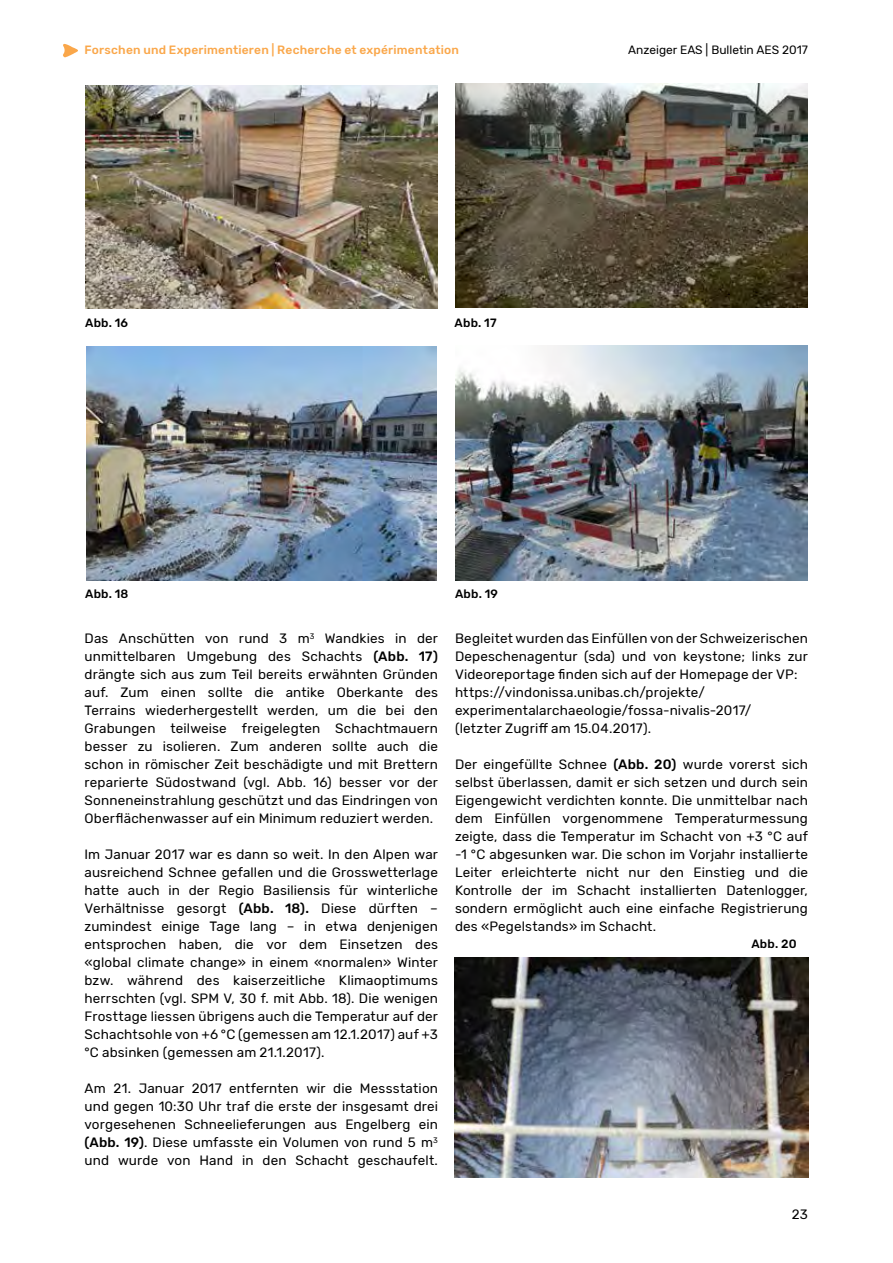
<style>
.page{position:relative;width:893px;height:1263px;background:#fff}
.page>*{position:absolute;margin:0;border:0;box-sizing:border-box;transform-origin:0 0}
.t1{font:13.5px/18px "Rubik";letter-spacing:.01em;color:#000;text-align:justify}
.t2{font:500 12px "Rubik";letter-spacing:.015em;color:#faa74a}
.t3{font:500 12px "Rubik";letter-spacing:.02em;color:#000}
.t4{font:12px "Rubik";color:#000}
.s1{font-weight:500}
</style>
<div class="page">
<svg style="left:63px;top:44px;width:15px;height:13px"></svg>
<img style="left:85px;top:85px;width:353px;height:223px">
<img style="left:455px;top:84px;width:353px;height:223px">
<img style="left:86px;top:346px;width:351px;height:234px">
<img style="left:455px;top:345px;width:353px;height:235px">
<img style="left:454px;top:957px;width:354px;height:221px">
<p class="t2" style="left:84px;top:43px;width:376px">Forschen und Experimentieren | Recherche et expérimentation</p>
<p class="t3" style="left:85px;top:316px;width:45px">Abb. 16</p>
<p class="t3" style="left:454px;top:316px;width:44px">Abb. 17</p>
<p class="t3" style="left:85px;top:587px;width:45px">Abb. 18</p>
<p class="t3" style="left:455px;top:587px;width:44px">Abb. 19</p>
<p class="t4" style="left:628px;top:43px;width:181px">Anzeiger EAS | Bulletin AES 2017</p>
<p class="t1" style="left:85px;top:630px;width:355px">Das Anschütten von rund 3 m<sup>3</sup> Wandkies in der unmittelbaren Umgebung des Schachts <span class="s1">(Abb. 17) </span>drängte sich aus zum Teil bereits erwähnten Gründen auf. Zum einen sollte die antike Oberkante des Terrains wiederhergestellt werden, um die bei den Grabungen teilweise freigelegten Schachtmauern besser zu isolieren. Zum anderen sollte auch die schon in römischer Zeit beschädigte und mit Brettern reparierte Südostwand (vgl. Abb. 16) besser vor der Sonneneinstrahlung geschützt und das Eindringen von Oberflächenwasser auf ein Minimum reduziert werden.</p>
<p class="t1" style="left:85px;top:846px;width:355px">Im Januar 2017 war es dann so weit. In den Alpen war ausreichend Schnee gefallen und die Grosswetterlage hatte auch in der Regio Basiliensis für winterliche Verhältnisse gesorgt <span class="s1">(Abb. 18).</span> Diese dürften – zumindest einige Tage lang – in etwa denjenigen entsprochen haben, die vor dem Einsetzen des «global climate change» in einem «normalen» Winter bzw. während des kaiserzeitliche Klimaoptimums herrschten (vgl. SPM V, 30 f. mit Abb. 18). Die wenigen Frosttage liessen übrigens auch die Temperatur auf der Schachtsohle von +6 °C (gemessen am 12.1.2017) auf +3 °C absinken (gemessen am 21.1.2017).</p>
<p class="t1" style="left:85px;top:1080px;width:355px">Am 21. Januar 2017 entfernten wir die Messstation und gegen 10:30 Uhr traf die erste der insgesamt drei vorgesehenen Schneelieferungen aus Engelberg ein <span class="s1">(Abb. 19)</span>. Diese umfasste ein Volumen von rund 5 m<sup>3 </sup>und wurde von Hand in den Schacht geschaufelt.</p>
<p class="t1" style="left:455px;top:630px;width:354px;text-align:left">Begleitet wurden das Einfüllen von der Schweizerischen Depeschenagentur (sda) und von keystone; links zur Videoreportage finden sich auf der Homepage der VP: https://vindonissa.unibas.ch/projekte/ experimentalarchaeologie/fossa-nivalis-2017/<br>(letzter Zugriff am 15.04.2017).</p>
<p class="t1" style="left:455px;top:756px;width:354px">Der eingefüllte Schnee <span class="s1">(Abb. 20)</span> wurde vorerst sich selbst überlassen, damit er sich setzen und durch sein Eigengewicht verdichten konnte. Die unmittelbar nach dem Einfüllen vorgenommene Temperaturmessung zeigte, dass die Temperatur im Schacht von +3 °C auf -1 °C abgesunken war. Die schon im Vorjahr installierte Leiter erleichterte nicht nur den Einstieg und die Kontrolle der im Schacht installierten Datenlogger, sondern ermöglicht auch eine einfache Registrierung des «Pegelstands» im Schacht.</p>
<p class="t3" style="left:751px;top:937px;width:47px">Abb. 20</p>
<p class="t1" style="left:792px;top:1206px;width:18px">23</p>
</div>
